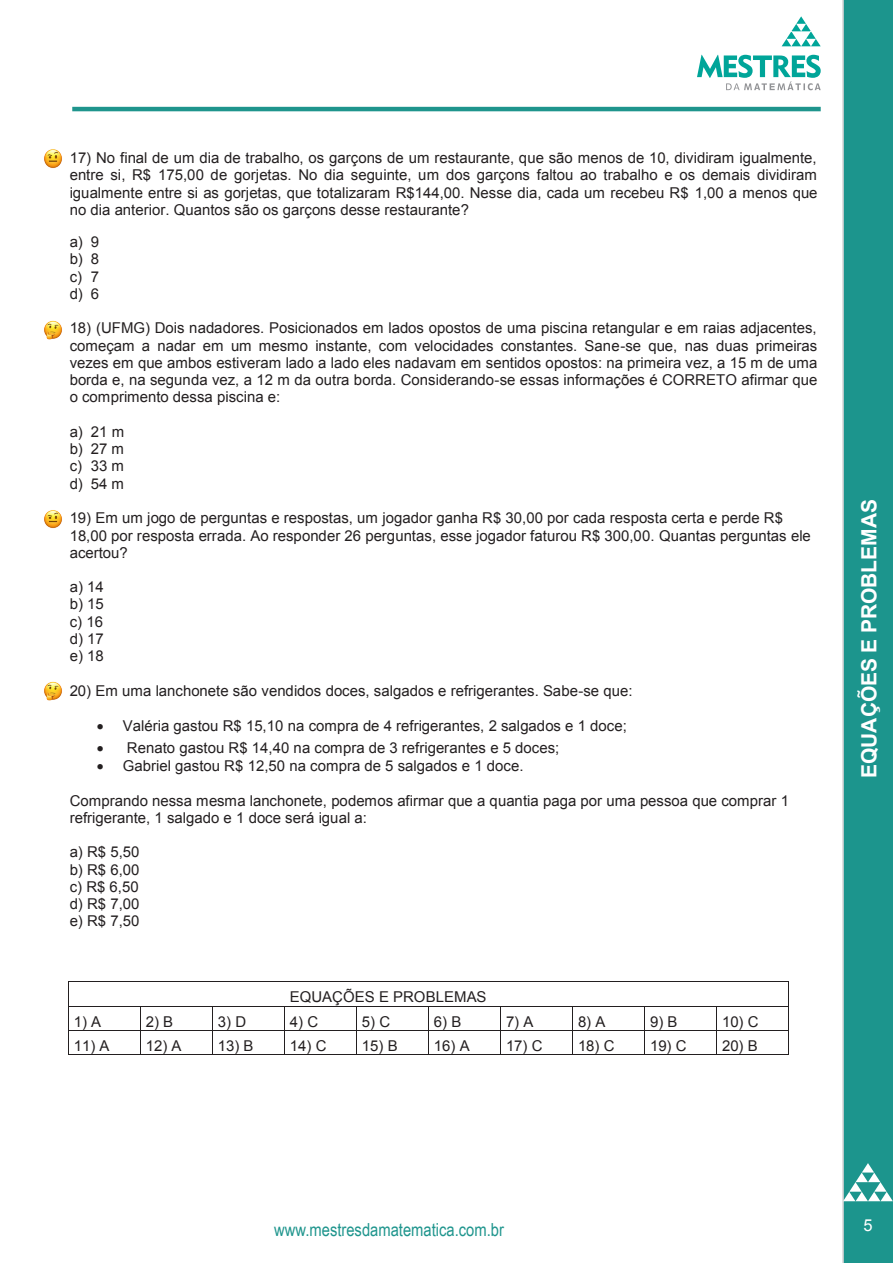
<style>
.page{position:relative;width:893px;height:1263px;background:#fff}
.page>*{position:absolute;margin:0;border:0;box-sizing:border-box;transform-origin:0 0}
.t1{font:700 21px "Arial";color:#fff}
.t2{font:18px "Arial Narrow";color:#1f958d}
.t3{font:16.5px "Arial";color:#fff}
.t4{font:15px/17.2px "Arial";color:#231f20;text-align:justify}
</style>
<div class="page">
<div style="left:842px;top:0;width:51px;height:1263px;background:#1c958d"></div>
<svg style="left:843px;top:1163px;width:50px;height:38px"></svg>
<svg style="left:697px;top:55px;width:124px;height:35px"></svg>
<svg style="left:782px;top:16px;width:39px;height:30px"></svg>
<hr style="left:72px;top:107px;width:749px;height:4px;background:#1f958d">
<img style="left:44px;top:149px;width:18px;height:19px">
<img style="left:44px;top:321px;width:18px;height:19px">
<img style="left:44px;top:510px;width:18px;height:18px">
<img style="left:44px;top:681px;width:18px;height:19px">
<hr style="left:69px;top:981px;width:72px;height:1px;background:#231f20">
<hr style="left:141px;top:981px;width:72px;height:1px;background:#231f20">
<hr style="left:213px;top:981px;width:72px;height:1px;background:#231f20">
<hr style="left:285px;top:981px;width:288px;height:1px;background:#231f20">
<hr style="left:573px;top:981px;width:72px;height:1px;background:#231f20">
<hr style="left:646px;top:981px;width:71px;height:1px;background:#231f20">
<hr style="left:718px;top:981px;width:70px;height:1px;background:#231f20">
<hr style="left:69px;top:1006px;width:71px;height:1px;background:#231f20">
<hr style="left:142px;top:1006px;width:70px;height:1px;background:#231f20">
<hr style="left:214px;top:1006px;width:70px;height:1px;background:#231f20">
<hr style="left:286px;top:1006px;width:70px;height:1px;background:#231f20">
<hr style="left:357px;top:1006px;width:71px;height:1px;background:#231f20">
<hr style="left:429px;top:1006px;width:71px;height:1px;background:#231f20">
<hr style="left:501px;top:1006px;width:71px;height:1px;background:#231f20">
<hr style="left:574px;top:1006px;width:70px;height:1px;background:#231f20">
<hr style="left:646px;top:1006px;width:70px;height:1px;background:#231f20">
<hr style="left:718px;top:1006px;width:70px;height:1px;background:#231f20">
<hr style="left:69px;top:1030px;width:71px;height:1px;background:#231f20">
<hr style="left:141px;top:1030px;width:71px;height:1px;background:#231f20">
<hr style="left:213px;top:1030px;width:71px;height:1px;background:#231f20">
<hr style="left:285px;top:1030px;width:71px;height:1px;background:#231f20">
<hr style="left:357px;top:1030px;width:71px;height:1px;background:#231f20">
<hr style="left:429px;top:1030px;width:71px;height:1px;background:#231f20">
<hr style="left:501px;top:1030px;width:71px;height:1px;background:#231f20">
<hr style="left:573px;top:1030px;width:71px;height:1px;background:#231f20">
<hr style="left:645px;top:1030px;width:71px;height:1px;background:#231f20">
<hr style="left:717px;top:1030px;width:71px;height:1px;background:#231f20">
<svg style="left:68px;top:981px;width:1px;height:74px"></svg>
<hr style="left:69px;top:1054px;width:71px;height:1px;background:#231f20">
<svg style="left:140px;top:1006px;width:2px;height:49px"></svg>
<hr style="left:141px;top:1054px;width:71px;height:1px;background:#231f20">
<svg style="left:212px;top:1006px;width:2px;height:49px"></svg>
<hr style="left:213px;top:1054px;width:71px;height:1px;background:#231f20">
<svg style="left:284px;top:1006px;width:2px;height:49px"></svg>
<hr style="left:285px;top:1054px;width:71px;height:1px;background:#231f20">
<svg style="left:356px;top:1006px;width:1px;height:49px"></svg>
<hr style="left:357px;top:1054px;width:71px;height:1px;background:#231f20">
<svg style="left:428px;top:1006px;width:1px;height:49px"></svg>
<hr style="left:429px;top:1054px;width:71px;height:1px;background:#231f20">
<svg style="left:500px;top:1006px;width:1px;height:49px"></svg>
<hr style="left:501px;top:1054px;width:71px;height:1px;background:#231f20">
<svg style="left:572px;top:1006px;width:2px;height:49px"></svg>
<hr style="left:573px;top:1054px;width:71px;height:1px;background:#231f20">
<svg style="left:644px;top:1006px;width:2px;height:49px"></svg>
<hr style="left:645px;top:1054px;width:71px;height:1px;background:#231f20">
<svg style="left:716px;top:1006px;width:2px;height:49px"></svg>
<hr style="left:717px;top:1054px;width:71px;height:1px;background:#231f20">
<svg style="left:788px;top:981px;width:1px;height:74px"></svg>
<p class="t4" style="left:70px;top:149px;width:749px">17) No final de um dia de trabalho, os garçons de um restaurante, que são menos de 10, dividiram igualmente, entre si, R$ 175,00 de gorjetas. No dia seguinte, um dos garçons faltou ao trabalho e os demais dividiram igualmente entre si as gorjetas, que totalizaram R$144,00. Nesse dia, cada um recebeu R$ 1,00 a menos que no dia anterior. Quantos são os garçons desse restaurante?</p>
<p class="t4" style="left:70px;top:233px;width:31px">a) 9 b) 8 c) 7 d) 6</p>
<p class="t4" style="left:70px;top:320px;width:749px">18) (UFMG) Dois nadadores. Posicionados em lados opostos de uma piscina retangular e em raias adjacentes, começam a nadar em um mesmo instante, com velocidades constantes. Sane-se que, nas duas primeiras vezes em que ambos estiveram lado a lado eles nadavam em sentidos opostos: na primeira vez, a 15 m de uma borda e, na segunda vez, a 12 m da outra borda. Considerando-se essas informações é CORRETO afirmar que o comprimento dessa piscina e:</p>
<p class="t4" style="left:70px;top:423px;width:56px">a) 21 m b) 27 m c) 33 m d) 54 m</p>
<p class="t4" style="left:70px;top:509px;width:743px;text-align:left">19) Em um jogo de perguntas e respostas, um jogador ganha R$ 30,00 por cada resposta certa e perde R$<br>18,00 por resposta errada. Ao responder 26 perguntas, esse jogador faturou R$ 300,00. Quantas perguntas ele acertou?</p>
<p class="t4" style="left:70px;top:578px;width:36px">a) 14 b) 15 c) 16 d) 17 e) 18</p>
<p class="t4" style="left:70px;top:682px;width:564px">20) Em uma lanchonete são vendidos doces, salgados e refrigerantes. Sabe-se que:</p>
<p class="t4" style="left:97px;top:718px;width:532px">• Valéria gastou R$ 15,10 na compra de 4 refrigerantes, 2 salgados e 1 doce;</p>
<p class="t4" style="left:97px;top:739px;width:464px">• Renato gastou R$ 14,40 na compra de 3 refrigerantes e 5 doces;</p>
<p class="t4" style="left:97px;top:757px;width:428px">• Gabriel gastou R$ 12,50 na compra de 5 salgados e 1 doce.</p>
<p class="t4" style="left:70px;top:792px;width:721px">Comprando nessa mesma lanchonete, podemos afirmar que a quantia paga por uma pessoa que comprar 1 refrigerante, 1 salgado e 1 doce será igual a:</p>
<p class="t4" style="left:70px;top:844px;width:71px">a) R$ 5,50 b) R$ 6,00 c) R$ 6,50 d) R$ 7,00 e) R$ 7,50</p>
<p class="t4" style="left:290px;top:989px;width:198px">EQUAÇÕES E PROBLEMAS</p>
<p class="t4" style="left:74px;top:1013px;width:29px">1) A</p>
<p class="t4" style="left:146px;top:1013px;width:29px">2) B</p>
<p class="t4" style="left:218px;top:1013px;width:30px">3) D</p>
<p class="t4" style="left:290px;top:1013px;width:30px">4) C</p>
<p class="t4" style="left:362px;top:1013px;width:30px">5) C</p>
<p class="t4" style="left:434px;top:1013px;width:29px">6) B</p>
<p class="t4" style="left:506px;top:1013px;width:29px">7) A</p>
<p class="t4" style="left:578px;top:1013px;width:29px">8) A</p>
<p class="t4" style="left:650px;top:1013px;width:29px">9) B</p>
<p class="t4" style="left:722px;top:1013px;width:38px">10) C</p>
<p class="t4" style="left:74px;top:1037px;width:37px">11) A</p>
<p class="t4" style="left:146px;top:1037px;width:37px">12) A</p>
<p class="t4" style="left:218px;top:1037px;width:37px">13) B</p>
<p class="t4" style="left:290px;top:1037px;width:38px">14) C</p>
<p class="t4" style="left:362px;top:1037px;width:37px">15) B</p>
<p class="t4" style="left:434px;top:1037px;width:37px">16) A</p>
<p class="t4" style="left:506px;top:1037px;width:38px">17) C</p>
<p class="t4" style="left:578px;top:1037px;width:38px">18) C</p>
<p class="t4" style="left:650px;top:1037px;width:38px">19) C</p>
<p class="t4" style="left:722px;top:1037px;width:37px">20) B</p>
<h1 class="t1" style="left:855px;top:778px;width:280px;rotate:-90deg">EQUAÇÕES E PROBLEMAS</h1>
<p class="t2" style="left:274px;top:1216px;width:231px">www.mestresdamatematica.com.br</p>
<p class="t3" style="left:863px;top:1214px;width:11px">5</p>
</div>
